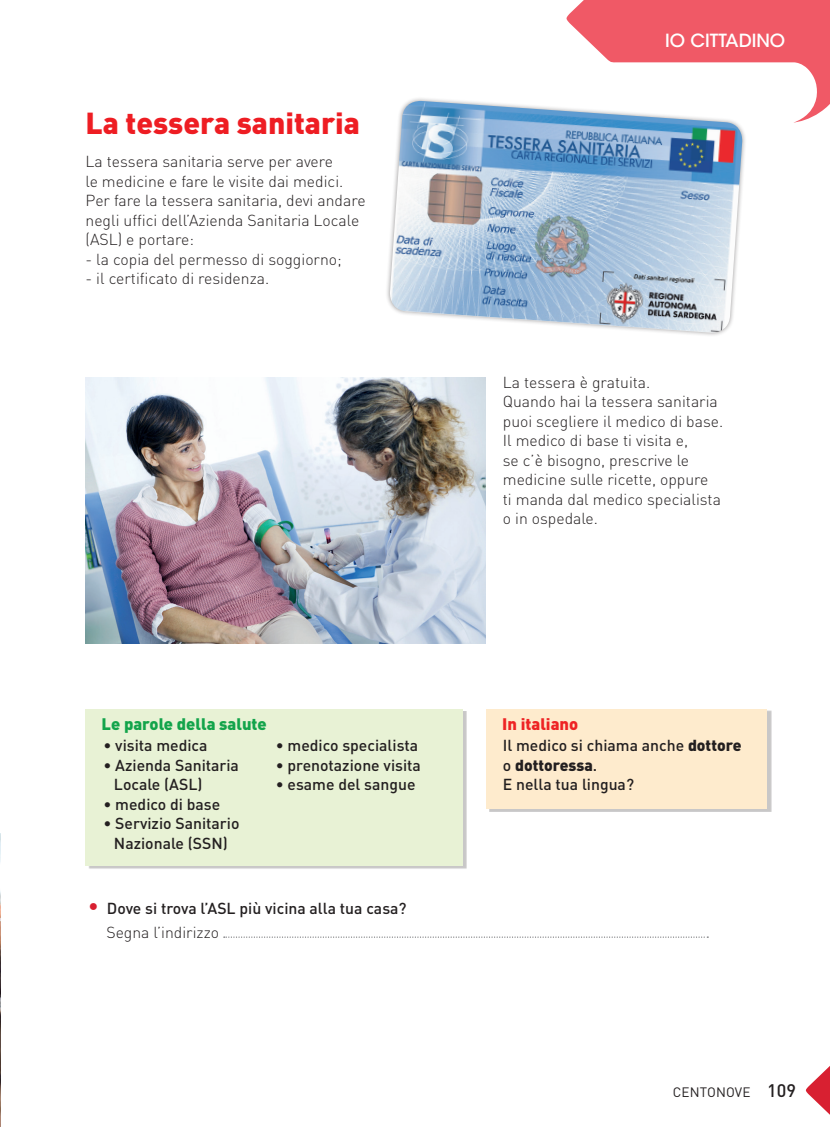
<style>
.page{position:relative;width:830px;height:1127px;background:#fff}
.page>*{position:absolute;margin:0;border:0;box-sizing:border-box;transform-origin:0 0}
.t1{font:900 30px "DIN Pro";color:#ee1d23}
.t2{font:500 18px "ITC Avant Garde Std";color:#fff}
.t3{font:900 16.5px "DIN Pro";color:#13a44b}
.t4{font:900 16.5px "DIN Pro";color:#ee2324}
.t5{font:300 15.75px/19.5px "DIN Pro";color:#231f20}
.t6{font:500 15.75px/19.5px "DIN Pro";color:#231f20}
.t7{font:13.5px "DIN Pro";letter-spacing:.01em;color:#231f20}
.s1{font-family:"ITC Avant Garde Std";font-weight:700;font-size:22.5px;color:#d82031}
.s2{font-weight:300}
.s3{font-weight:900}
.s4{font-weight:500;font-size:18px}
</style>
<div class="page">
<img style="left:0;top:833px;width:1px;height:293px">
<div style="left:385px;top:96px;width:361px;height:241px;background:#231f20;opacity:.4"></div>
<img style="left:388px;top:101px;width:355px;height:233px">
<div style="left:88px;top:711px;width:379px;height:158px;background:#231f20;opacity:.25"></div>
<div style="left:85px;top:709px;width:377px;height:157px;background:#e8f2d5"></div>
<svg style="left:224px;top:936px;width:484px;height:2px"></svg>
<div style="left:488px;top:711px;width:283px;height:101px;background:#231f20;opacity:.25"></div>
<div style="left:485px;top:709px;width:281px;height:100px;background:#feebcd"></div>
<img style="left:85px;top:377px;width:400px;height:267px">
<svg style="left:566px;top:0;width:264px;height:123px"></svg>
<svg style="left:805px;top:1066px;width:25px;height:49px"></svg>
<h1 class="t1" style="left:85px;top:103px;width:276px">La tessera sanitaria</h1>
<p class="t5" style="left:85px;top:151px;width:281px">La tessera sanitaria serve per avere<br>le medicine e fare le visite dai medici.<br>Per fare la tessera sanitaria, devi andare negli uffici dell’Azienda Sanitaria Locale (ASL) e portare:</p>
<p class="t5" style="left:85px;top:248px;width:257px">- la copia del permesso di soggiorno;</p>
<p class="t5" style="left:85px;top:268px;width:185px">- il certificato di residenza.</p>
<p class="t3" style="left:101px;top:713px;width:166px">Le parole della salute</p>
<p class="t6" style="left:103px;top:735px;width:105px">• visita medica</p>
<p class="t6" style="left:114px;top:755px;width:126px;text-indent:-11px">• Azienda Sanitaria<br>Locale (ASL)</p>
<p class="t6" style="left:103px;top:794px;width:118px">• medico di base</p>
<p class="t6" style="left:103px;top:813px;width:137px;text-align:center">• Servizio Sanitario<br>Nazionale (SSN)</p>
<p class="t6" style="left:275px;top:735px;width:144px">• medico specialista</p>
<p class="t6" style="left:275px;top:755px;width:147px">• prenotazione visita</p>
<p class="t6" style="left:275px;top:774px;width:141px">• esame del sangue</p>
<p class="t6" style="left:106px;top:896px;width:301px;line-height:23.7px;text-indent:-21px"><span class="s1">•</span> Dove si trova l’ASL più vicina alla tua casa?<br><span class="s2">Segna l’indirizzo</span></p>
<p class="t2" style="left:664px;top:30px;width:122px">IO CITTADINO</p>
<p class="t5" style="left:502px;top:371px;width:222px">La tessera è gratuita.<br>Quando hai la tessera sanitaria puoi scegliere il medico di base.<br>Il medico di base ti visita e,<br>se c’è bisogno, prescrive le medicine sulle ricette, oppure<br>ti manda dal medico specialista o in ospedale.</p>
<p class="t4" style="left:502px;top:713px;width:77px">In italiano</p>
<p class="t6" style="left:502px;top:735px;width:240px">Il medico si chiama anche <span class="s3">dottore </span>o <span class="s3">dottoressa</span>.<br>E nella tua lingua?</p>
<p class="t7" style="left:672px;top:1082px;width:18px">CENTO</p>
<p class="t7" style="left:715px;top:1082px;width:81px">NOVE <span class="s4">109</span></p>
</div>
